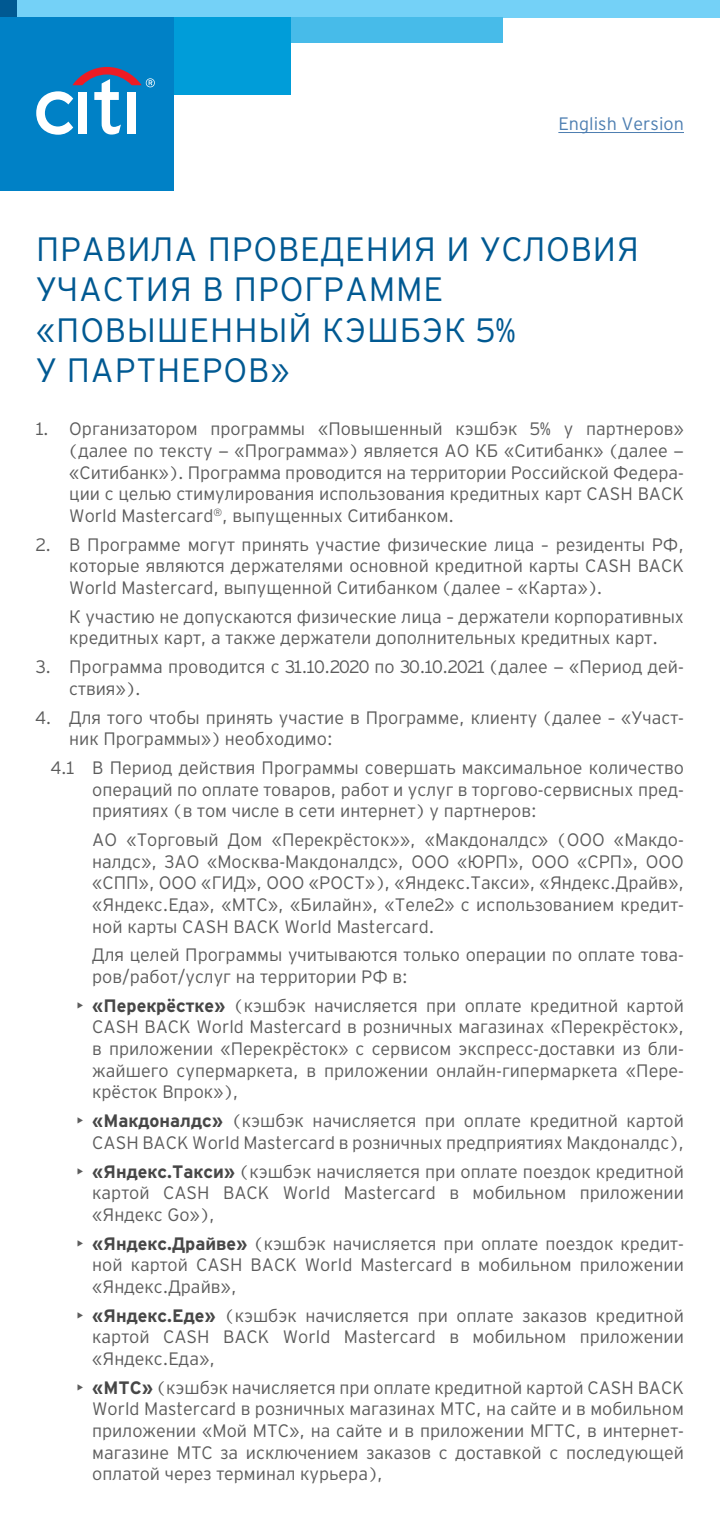
<style>
.page{position:relative;width:720px;height:1530px;background:#fff}
.page>*{position:absolute;margin:0;border:0;box-sizing:border-box;transform-origin:0 0}
.t1{font:33.75px/40.5px "Interstate Light Cyr";letter-spacing:.025em;color:#005992}
.t2{font:18px/21.6px "Interstate Light Cyr";color:#5c5c5c;text-align:justify}
.t3{font:18px "Interstate Light Cyr";color:#4d7eb1}
.s1{font-family:"Interstate Cyr";font-weight:700;color:#474747}
</style>
<div class="page">
<div style="left:0;top:0;width:17px;height:17px;background:#005992"></div>
<div style="left:17px;top:0;width:703px;height:17px;background:#74d1f7"></div>
<div style="left:291px;top:17px;width:211px;height:26px;background:#47bbe9"></div>
<div style="left:174px;top:17px;width:117px;height:78px;background:#009dd9"></div>
<div style="left:0;top:17px;width:174px;height:174px;background:#0081c6"></div>
<svg style="left:36px;top:67px;width:119px;height:68px"></svg>
<hr style="left:558px;top:132px;width:126px;height:1px;background:#4d7eb1">
<p class="t3" style="left:558px;top:114px;width:127px">English Version</p>
<h1 class="t1" style="left:36px;top:229px;width:605px">ПРАВИЛА ПРОВЕДЕНИЯ И УСЛОВИЯ<br>УЧАСТИЯ В ПРОГРАММЕ «ПОВЫШЕННЫЙ КЭШБЭК 5%<br>У ПАРТНЕРОВ»</h1>
<p class="t2" style="left:69px;top:418px;width:616px;text-indent:-33px">1. Организатором программы «Повышенный кэшбэк 5% у партнеров» (далее по тексту — «Программа») является АО КБ «Ситибанк» (далее — «Ситибанк»). Программа проводится на территории Российской Федера&shy;ции с целью стимулирования использования кредитных карт CASH BACK World Mastercard<sup>®</sup>, выпущенных Ситибанком.</p>
<p class="t2" style="left:69px;top:533px;width:616px;text-indent:-33px">2. В Программе могут принять участие физические лица – резиденты РФ, которые являются держателями основной кредитной карты CASH BACK World Mastercard, выпущенной Ситибанком (далее – «Карта»).</p>
<p class="t2" style="left:69px;top:606px;width:616px">К участию не допускаются физические лица – держатели корпоративных кредитных карт, а также держатели дополнительных кредитных карт.</p>
<p class="t2" style="left:69px;top:656px;width:616px;text-indent:-33px">3. Программа проводится c 31.10.2020 по 30.10.2021 (далее — «Период дей&shy;ствия»).</p>
<p class="t2" style="left:69px;top:706px;width:616px;text-indent:-33px">4. Для того чтобы принять участие в Программе, клиенту (далее – «Участ&shy;ник Программы») необходимо:</p>
<p class="t2" style="left:92px;top:757px;width:593px;text-indent:-41px">4.1 В Период действия Программы совершать максимальное количество операций по оплате товаров, работ и услуг в торгово-сервисных пред&shy;приятиях (в том числе в сети интернет) у партнеров:</p>
<p class="t2" style="left:92px;top:829px;width:593px">АО «Торговый Дом «Перекрёсток»», «Макдоналдс» (ООО «Макдо&shy;налдс», ЗАО «Москва-Макдоналдс», ООО «ЮРП», ООО «СРП», ООО «СПП», ООО «ГИД», ООО «РОСТ»), «Яндекс.Такси», «Яндекс.Драйв», «Яндекс.Еда», «МТС», «Билайн», «Теле2» с использованием кредит&shy;ной карты CASH BACK World Mastercard.</p>
<p class="t2" style="left:92px;top:944px;width:593px">Для целей Программы учитываются только операции по оплате това&shy;ров/работ/услуг на территории РФ в:</p>
<p class="t2" style="left:92px;top:995px;width:593px;text-indent:-16px">• <span class="s1">«Перекрёстке»</span> (кэшбэк начисляется при оплате кредитной картой CASH BACK World Mastercard в розничных магазинах «Перекрёсток», в приложении «Перекрёсток» с сервисом экспресс-доставки из бли&shy;жайшего супермаркета, в приложении онлайн-гипермаркета «Пере&shy;крёсток Впрок»),</p>
<p class="t2" style="left:76px;top:1110px;width:609px;text-align:right">• <span class="s1">«Макдоналдс»</span> (кэшбэк начисляется при оплате кредитной картой<br>CASH BACK World Mastercard в розничных предприятиях Макдоналдс),</p>
<p class="t2" style="left:92px;top:1160px;width:593px;text-indent:-16px">• <span class="s1">«Яндекс.Такси»</span> (кэшбэк начисляется при оплате поездок кредитной картой CASH BACK World Mastercard в мобильном приложении «Яндекс Go»),</p>
<p class="t2" style="left:92px;top:1232px;width:593px;text-indent:-16px">• <span class="s1">«Яндекс.Драйве»</span> (кэшбэк начисляется при оплате поездок кредит&shy;ной картой CASH BACK World Mastercard в мобильном приложении «Яндекс.Драйв»,</p>
<p class="t2" style="left:92px;top:1304px;width:593px;text-indent:-16px">• <span class="s1">«Яндекс.Еде»</span> (кэшбэк начисляется при оплате заказов кредитной картой CASH BACK World Mastercard в мобильном приложении «Яндекс.Еда»,</p>
<p class="t2" style="left:92px;top:1377px;width:593px;text-indent:-16px">• <span class="s1">«МТС»</span> (кэшбэк начисляется при оплате кредитной картой CASH BACK World Mastercard в розничных магазинах МТС, на сайте и в мобильном приложении «Мой МТС», на сайте и в приложении МГТС, в интернет&shy;магазине МТС за исключением заказов с доставкой с последующей оплатой через терминал курьера),</p>
</div>
